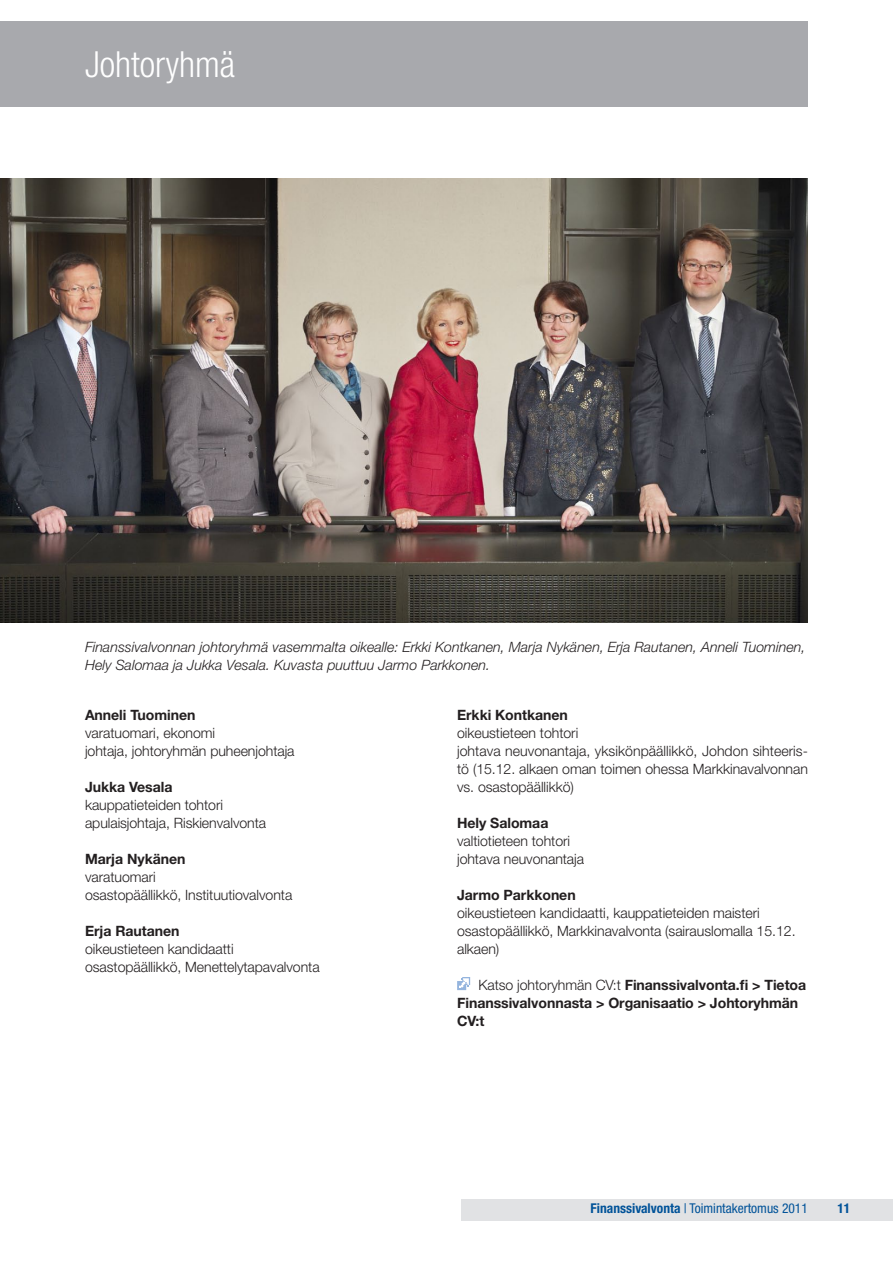
<style>
.page{position:relative;width:893px;height:1263px;background:#fff}
.page>*{position:absolute;margin:0;border:0;box-sizing:border-box;transform-origin:0 0}
.t1{font:300 condensed 36px "Helvetica Neue LT Std";color:#fff}
.t2{font:300 14.25px/18px "Helvetica Neue LT Std";letter-spacing:-.005em;color:#231f20}
.t3{font:700 14.25px/18px "Helvetica Neue LT Std";letter-spacing:-.005em;color:#231f20}
.t4{font:italic 300 14.25px/18px "Helvetica Neue LT Std";color:#231f20}
.t5{font:condensed 13.5px "Helvetica Neue LT Std";color:#015399}
.t6{font:700 condensed 13.5px "Helvetica Neue LT Std";color:#015399}
.s1{font-weight:300}
.s2{font-weight:700}
</style>
<div class="page">
<div style="left:461px;top:1199px;width:432px;height:21px;background:#e1e2e4"></div>
<div style="left:0;top:21px;width:808px;height:85px;background:#a8a9ad"></div>
<img style="left:0;top:179px;width:808px;height:444px">
<svg style="left:457px;top:977px;width:13px;height:13px"></svg>
<h1 class="t1" style="left:85px;top:43px;width:151px">Johtoryhmä</h1>
<p class="t4" style="left:85px;top:638px;width:722px">Finanssivalvonnan johtoryhmä vasemmalta oikealle: Erkki Kontkanen, Marja Nykänen, Erja Rautanen, Anneli Tuominen,<br>Hely Salomaa ja Jukka Vesala. Kuvasta puuttuu Jarmo Parkkonen.</p>
<p class="t3" style="left:85px;top:706px;width:112px">Anneli Tuominen</p>
<p class="t2" style="left:85px;top:724px;width:211px">varatuomari, ekonomi<br>johtaja, johtoryhmän puheenjohtaja</p>
<p class="t3" style="left:85px;top:778px;width:89px">Jukka Vesala</p>
<p class="t2" style="left:85px;top:796px;width:183px">kauppatieteiden tohtori apulaisjohtaja, Riskienvalvonta</p>
<p class="t3" style="left:85px;top:850px;width:102px">Marja Nykänen</p>
<p class="t2" style="left:85px;top:868px;width:209px">varatuomari<br>osastopäällikkö, Instituutiovalvonta</p>
<p class="t3" style="left:85px;top:922px;width:96px">Erja Rautanen</p>
<p class="t2" style="left:85px;top:940px;width:236px">oikeustieteen kandidaatti osastopäällikkö, Menettelytapavalvonta</p>
<p class="t3" style="left:457px;top:706px;width:112px">Erkki Kontkanen</p>
<p class="t2" style="left:457px;top:724px;width:352px">oikeustieteen tohtori<br>johtava neuvonantaja, yksikönpäällikkö, Johdon sihteeris&shy;tö (15.12. alkaen oman toimen ohessa Markkinavalvonnan vs. osastopäällikkö)</p>
<p class="t3" style="left:457px;top:814px;width:93px">Hely Salomaa</p>
<p class="t2" style="left:457px;top:832px;width:128px">valtiotieteen tohtori johtava neuvonantaja</p>
<p class="t3" style="left:457px;top:886px;width:120px">Jarmo Parkkonen</p>
<p class="t2" style="left:457px;top:904px;width:340px">oikeustieteen kandidaatti, kauppatieteiden maisteri osastopäällikkö, Markkinavalvonta (sairauslomalla 15.12. alkaen)</p>
<p class="t3" style="left:457px;top:976px;width:351px;text-indent:21px"><span class="s1">Katso johtoryhmän CV:t</span> Finanssivalvonta.fi &gt; Tietoa<br>Finanssivalvonnasta &gt; Organisaatio &gt; Johtoryhmän<br>CV:t</p>
<p class="t5" style="left:591px;top:1200px;width:219px"><span class="s2">Finanssivalvonta</span> | Toimintakertomus 2011</p>
<p class="t6" style="left:837px;top:1200px;width:14px">11</p>
</div>
